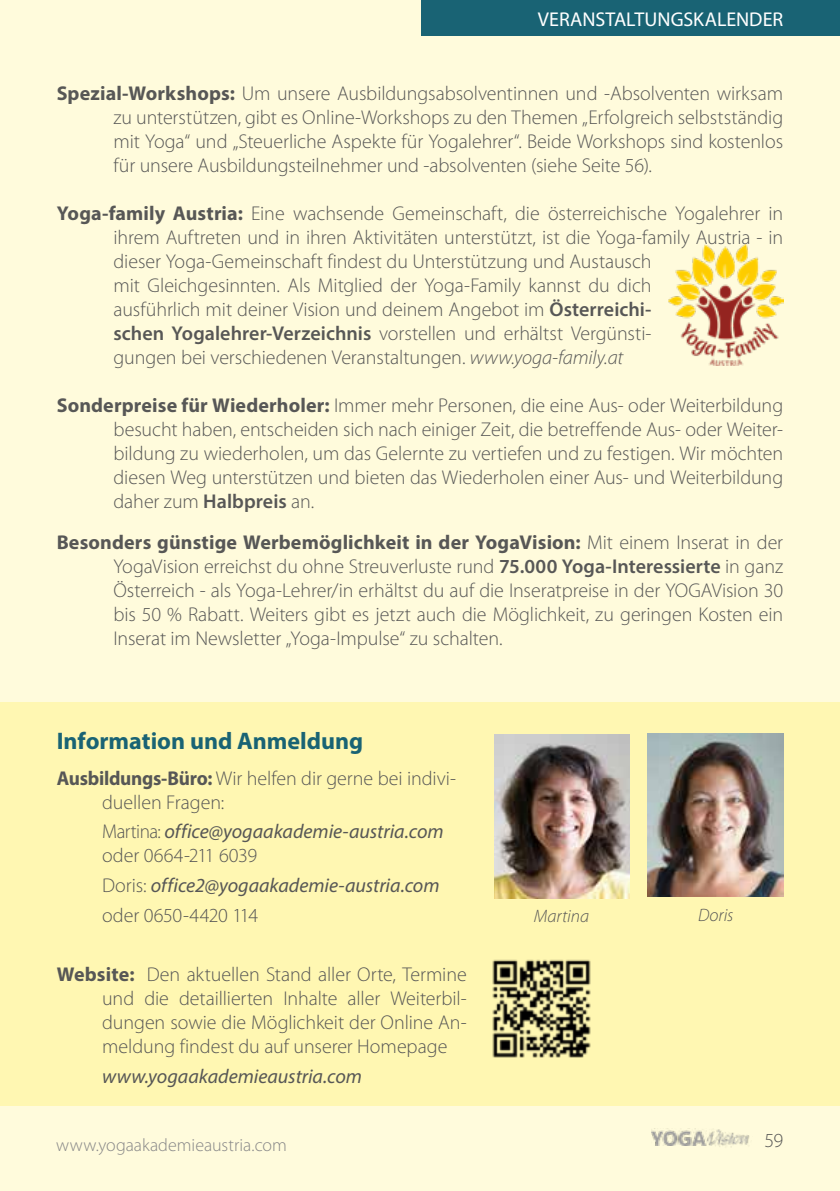
<style>
.page{position:relative;width:840px;height:1191px;background:#fff}
.page>*{position:absolute;margin:0;border:0;box-sizing:border-box;transform-origin:0 0}
.t1{font:700 24px "Myriad Pro";color:#196374}
.t2{font:300 20px/24px "Myriad Pro";letter-spacing:-.005em;color:#575756;text-align:justify}
.t3{font:italic 20px/24px "Myriad Pro";color:#575756}
.t4{font:20px "Grandesign Neue Roman";letter-spacing:-.005em;color:#fff}
.t5{font:300 18px "Myriad Pro";color:#878787}
.t6{font:italic 300 18px "Myriad Pro";color:#575756}
.s1{font-weight:700}
.s2{font-weight:600}
.s3{font-style:italic}
.s4{font-weight:300;font-style:normal}
</style>
<div class="page">
<div style="left:0;top:0;width:839px;height:1191px;background:#fffbdc"></div>
<img style="left:651px;top:1128px;width:54px;height:17px">
<img style="left:705px;top:1129px;width:45px;height:18px">
<div style="left:421px;top:0;width:418px;height:35px;background:#196374"></div>
<div style="left:0;top:702px;width:839px;height:404px;background:#fff7b2"></div>
<img style="left:494px;top:734px;width:135px;height:165px">
<img style="left:647px;top:734px;width:135px;height:162px">
<img style="left:668px;top:245px;width:114px;height:120px">
<img style="left:492px;top:959px;width:99px;height:99px">
<p class="t4" style="left:537px;top:8px;width:246px">VERANSTALTUNGSKALENDER</p>
<p class="t2" style="left:113px;top:81px;width:671px;text-indent:-57px"><span class="s1">Spezial-Workshops:</span> Um unsere Ausbildungsabsolventinnen und -Absolventen wirksam zu unterstützen, gibt es Online-Workshops zu den Themen „Erfolgreich selbstständig mit Yoga“ und „Steuerliche Aspekte für Yogalehrer“. Beide Workshops sind kostenlos für unsere Ausbildungsteilnehmer und -absolventen (siehe Seite 56).</p>
<p class="t2" style="left:113px;top:201px;width:670px;text-align:left;text-indent:-57px"><span class="s1">Yoga-family Austria:</span> Eine wachsende Gemeinschaft, die österreichische Yogalehrer in ihrem Auftreten und in ihren Aktivitäten unterstützt, ist die Yoga-family Austria - in dieser Yoga-Gemeinschaft findest du Unterstützung und Austausch<br>mit Gleichgesinnten. Als Mitglied der Yoga-Family kannst du dich<br>ausführlich mit deiner Vision und deinem Angebot im <span class="s2">Österreichi-<br>schen Yogalehrer-Verzeichnis</span> vorstellen und erhältst Vergünsti-<br>gungen bei verschiedenen Veranstaltungen. <span class="s3">www.yoga-family.at</span></p>
<p class="t2" style="left:113px;top:393px;width:671px;text-indent:-57px"><span class="s1">Sonderpreise für Wiederholer:</span> Immer mehr Personen, die eine Aus- oder Weiterbildung besucht haben, entscheiden sich nach einiger Zeit, die betreffende Aus- oder Weiter&shy;bildung zu wiederholen, um das Gelernte zu vertiefen und zu festigen. Wir möchten diesen Weg unterstützen und bieten das Wiederholen einer Aus- und Weiterbildung daher zum <span class="s2">Halbpreis</span> an.</p>
<p class="t2" style="left:113px;top:530px;width:670px;text-indent:-57px"><span class="s1">Besonders günstige Werbemöglichkeit in der YogaVision:</span> Mit einem Inserat in der YogaVision erreichst du ohne Streuverluste rund <span class="s2">75.000 Yoga-Interessierte</span> in ganz Österreich - als Yoga-Lehrer/in erhältst du auf die Inseratpreise in der YOGAVision 30 bis 50 % Rabatt. Weiters gibt es jetzt auch die Möglichkeit, zu geringen Kosten ein Inserat im Newsletter „Yoga-Impulse“ zu schalten.</p>
<p class="t1" style="left:57px;top:725px;width:308px">Information und Anmeldung</p>
<p class="t2" style="left:102px;top:765px;width:355px;text-indent:-45px"><span class="s1">Ausbildungs-Büro:</span> Wir helfen dir gerne bei indivi&shy;duellen Fragen:</p>
<p class="t3" style="left:102px;top:819px;width:343px"><span class="s4">Martina:</span> office@yogaakademie-austria.com <span class="s4">oder 0664-211 6039</span></p>
<p class="t3" style="left:102px;top:870px;width:339px;line-height:29.6px"><span class="s4">Doris:</span> office2@yogaakademie-austria.com <span class="s4">oder 0650-4420 114</span></p>
<p class="t2" style="left:102px;top:962px;width:366px;text-indent:-45px"><span class="s1">Website:</span> Den aktuellen Stand aller Orte, Termine und die detaillierten Inhalte aller Weiterbil&shy;dungen sowie die Möglichkeit der Online An&shy;meldung findest du auf unserer Homepage</p>
<p class="t3" style="left:102px;top:1063px;width:261px">www.yogaakademieaustria.com</p>
<p class="t6" style="left:533px;top:905px;width:57px">Martina</p>
<p class="t6" style="left:697px;top:904px;width:37px">Doris</p>
<p class="t5" style="left:56px;top:1133px;width:232px">www.yogaakademieaustria.com</p>
<p class="t2" style="left:764px;top:1128px;width:20px">59</p>
</div>
